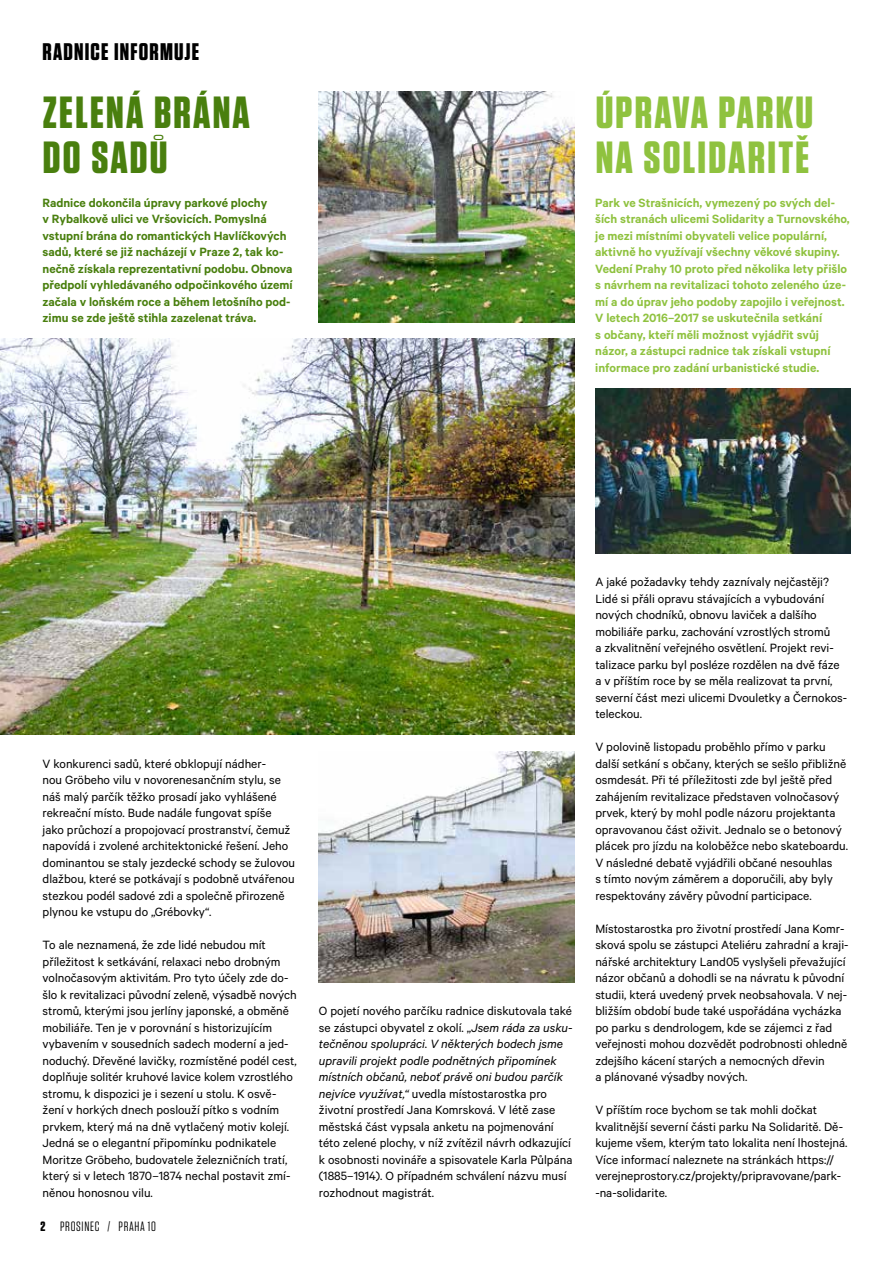
<style>
.page{position:relative;width:893px;height:1263px;background:#fff}
.page>*{position:absolute;margin:0;border:0;box-sizing:border-box;transform-origin:0 0}
.t1{font:700 45px/45px "Tungsten";letter-spacing:.05em;color:#8fc23f}
.t2{font:700 45px/45px "Tungsten";letter-spacing:.05em;color:#497f0e}
.t3{font:700 24px "Tungsten";letter-spacing:.05em;color:#000}
.t4{font:13.5px/16.5px "Calibre";color:#000}
.t5{font:600 13.5px/16.5px "Calibre";color:#8fc23f}
.t6{font:600 13.5px/16.5px "Calibre";color:#497f0e}
.t7{font:13.5px "Tungsten";letter-spacing:.05em;color:#000}
.s1{font-weight:700}
.s2{font-style:italic}
</style>
<div class="page">
<img style="left:595px;top:388px;width:255px;height:165px">
<img style="left:0;top:339px;width:574px;height:396px">
<img style="left:319px;top:751px;width:255px;height:231px">
<img style="left:319px;top:91px;width:255px;height:231px">
<h2 class="t3" style="left:43px;top:38px;width:158px">RADNICE INFORMUJE</h2>
<h1 class="t2" style="left:43px;top:91px;width:208px">ZELENÁ BRÁNA<br>DO SADŮ</h1>
<p class="t6" style="left:43px;top:194px;width:252px">Radnice dokončila úpravy parkové plochy<br>v Rybalkově ulici ve Vršovicích. Pomyslná vstupní brána do romantických Havlíčkových sadů, které se již nacházejí v Praze 2, tak ko&shy;nečně získala reprezentativní podobu. Obnova předpolí vyhledávaného odpočinkového území začala v loňském roce a během letošního pod&shy;zimu se zde ještě stihla zazelenat tráva.</p>
<h1 class="t1" style="left:596px;top:91px;width:219px">ÚPRAVA PARKU<br>NA SOLIDARITĚ</h1>
<p class="t5" style="left:595px;top:194px;width:256px">Park ve Strašnicích, vymezený po svých del&shy;ších stranách ulicemi Solidarity a Turnovského, je mezi místními obyvateli velice populární, aktivně ho využívají všechny věkové skupiny.<br>Vedení Prahy 10 proto před několika lety přišlo s návrhem na revitalizaci tohoto zeleného úze&shy;mí a do úprav jeho podoby zapojilo i veřejnost.<br>V letech 2016–2017 se uskutečnila setkání<br>s občany, kteří měli možnost vyjádřit svůj názor, a zástupci radnice tak získali vstupní informace pro zadání urbanistické studie.</p>
<p class="t4" style="left:43px;top:755px;width:254px">V konkurenci sadů, které obklopují nádher-<br>nou Gröbeho vilu v novorenesančním stylu, se náš malý parčík těžko prosadí jako vyhlášené rekreační místo. Bude nadále fungovat spíše jako průchozí a propojovací prostranství, čemuž napovídá i zvolené architektonické řešení. Jeho dominantou se staly jezdecké schody se žulovou dlažbou, které se potkávají s podobně utvářenou stezkou podél sadové zdi a společně přirozeně plynou ke vstupu do „Grébovky“.</p>
<p class="t4" style="left:43px;top:936px;width:256px">To ale neznamená, že zde lidé nebudou mít příležitost k setkávání, relaxaci nebo drobným volnočasovým aktivitám. Pro tyto účely zde do&shy;šlo k revitalizaci původní zeleně, výsadbě nových stromů, kterými jsou jerlíny japonské, a obměně mobiliáře. Ten je v porovnání s historizujícím vybavením v sousedních sadech moderní a jed&shy;noduchý. Dřevěné lavičky, rozmístěné podél cest, doplňuje solitér kruhové lavice kolem vzrostlého stromu, k dispozici je i sezení u stolu. K osvě&shy;žení v horkých dnech poslouží pítko s vodním prvkem, který má na dně vytlačený motiv kolejí.<br>Jedná se o elegantní připomínku podnikatele Moritze Gröbeho, budovatele železničních tratí, který si v letech 1870–1874 nechal postavit zmí&shy;něnou honosnou vilu.</p>
<p class="t7" style="left:40px;top:1219px;width:117px"><span class="s1">2</span> PROSINEC / PRAHA 10</p>
<p class="t4" style="left:319px;top:1002px;width:255px">O pojetí nového parčíku radnice diskutovala také se zástupci obyvatel z okolí. „<span class="s2">Jsem ráda za usku‑ tečněnou spolupráci. V některých bodech jsme upravili projekt podle podnětných připomínek místních občanů, neboť právě oni budou parčík nejvíce využívat,“</span> uvedla místostarostka pro životní prostředí Jana Komrsková. V létě zase městská část vypsala anketu na pojmenování této zelené plochy, v níž zvítězil návrh odkazující k osobnosti novináře a spisovatele Karla Půlpána (1885–1914). O případném schválení názvu musí rozhodnout magistrát.</p>
<p class="t4" style="left:595px;top:573px;width:253px">A jaké požadavky tehdy zaznívaly nejčastěji?<br>Lidé si přáli opravu stávajících a vybudování nových chodníků, obnovu laviček a dalšího mobiliáře parku, zachování vzrostlých stromů<br>a zkvalitnění veřejného osvětlení. Projekt revi&shy;talizace parku byl posléze rozdělen na dvě fáze a v příštím roce by se měla realizovat ta první, severní část mezi ulicemi Dvouletky a Černokos&shy;teleckou.</p>
<p class="t4" style="left:595px;top:738px;width:254px">V polovině listopadu proběhlo přímo v parku další setkání s občany, kterých se sešlo přibližně osmdesát. Při té příležitosti zde byl ještě před zahájením revitalizace představen volnočasový prvek, který by mohl podle názoru projektanta opravovanou část oživit. Jednalo se o betonový plácek pro jízdu na koloběžce nebo skateboardu.<br>V následné debatě vyjádřili občané nesouhlas<br>s tímto novým záměrem a doporučili, aby byly respektovány závěry původní participace.</p>
<p class="t4" style="left:595px;top:920px;width:255px">Místostarostka pro životní prostředí Jana Komr&shy;sková spolu se zástupci Ateliéru zahradní a kraji&shy;nářské architektury Land05 vyslyšeli převažující názor občanů a dohodli se na návratu k původní studii, která uvedený prvek neobsahovala. V nej&shy;bližším období bude také uspořádána vycházka po parku s dendrologem, kde se zájemci z řad veřejnosti mohou dozvědět podrobnosti ohledně zdejšího kácení starých a nemocných dřevin<br>a plánované výsadby nových.</p>
<p class="t4" style="left:595px;top:1101px;width:254px">V příštím roce bychom se tak mohli dočkat kvalitnější severní části parku Na Solidaritě. Dě&shy;kujeme všem, kterým tato lokalita není lhostejná.<br>Více informací naleznete na stránkách https:// verejneprostory.cz/projekty/pripravovane/park-‑na-‑solidarite.</p>
</div>
